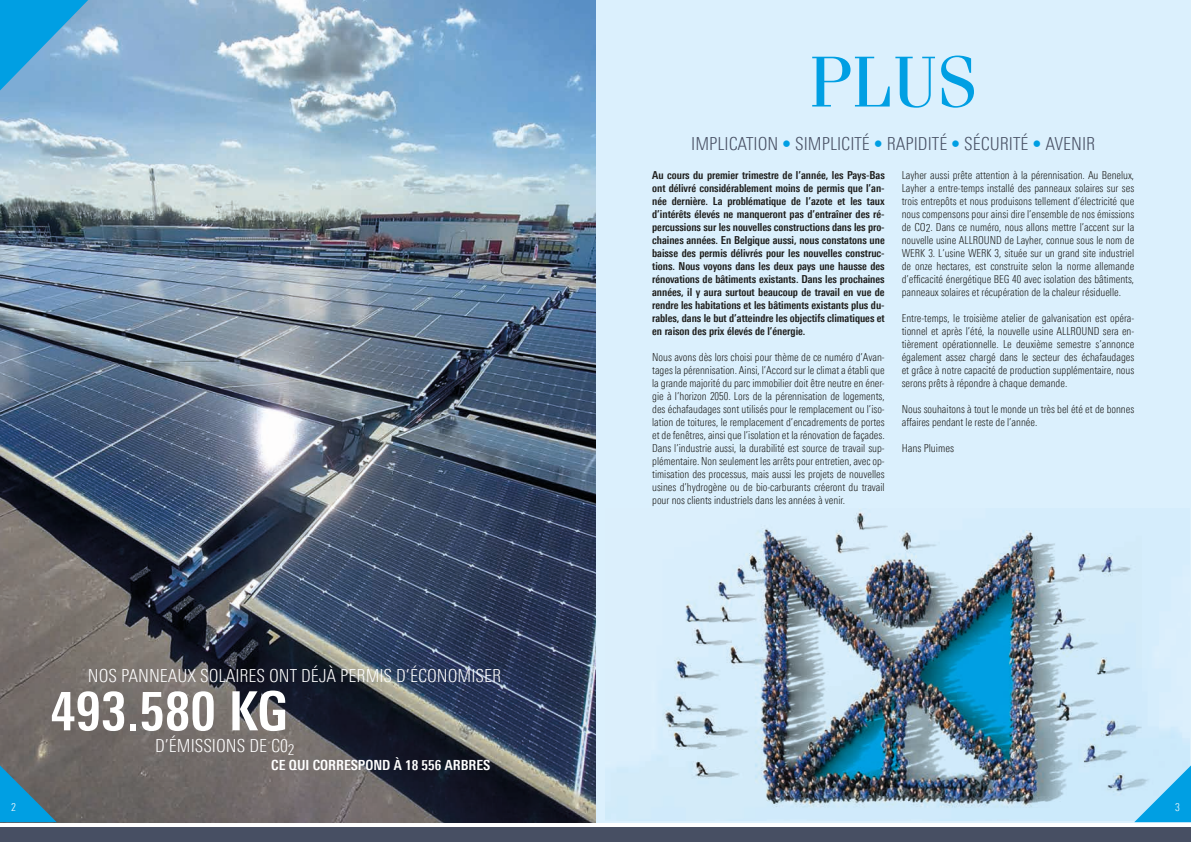
<style>
.page{position:relative;width:1191px;height:842px;background:#fff}
.page>*{position:absolute;margin:0;border:0;box-sizing:border-box;transform-origin:0 0}
.t1{font:72px "Fenice Pro ITC";color:#009fe3}
.t2{font:700 54px "Linotype Univers 620 Cn";color:#fff}
.t3{font:300 18px "Linotype Univers 320 Cn";color:#fff}
.t4{font:300 18px "Linotype Univers 320 Cn";color:#474f63}
.t5{font:700 14px "Linotype Univers 620 Cn";color:#fff}
.t6{font:300 11px/13px "Linotype Univers 320 Cn";letter-spacing:-.005em;color:#1d1d1b;text-align:justify;scale:.96 1}
.t7{font:700 11px/13px "Linotype Univers 620 Cn";letter-spacing:-.005em;color:#1d1d1b;text-align:justify}
.t8{font:300 11px "Linotype Univers 320 Cn";letter-spacing:-.005em;color:#1d1d1b}
.t9{font:300 11px "Linotype Univers 320 Cn";color:#fff}
.s1{color:#009fe3}
</style>
<div class="page">
<div style="left:595px;top:0;width:596px;height:822px;background:#dbf0fd"></div>
<img style="left:606px;top:512px;width:583px;height:308px">
<img style="left:0;top:0;width:595px;height:822px">
<div style="left:0;top:828px;width:1191px;height:14px;background:#474f63"></div>
<svg style="left:0;top:0;width:88px;height:90px;background:#42a7dc"></svg>
<svg style="left:0;top:765px;width:57px;height:57px;background:#3580a0"></svg>
<svg style="left:1134px;top:765px;width:57px;height:57px"></svg>
<h1 class="t1" style="left:809px;top:37px;width:170px">PLUS</h1>
<h3 class="t4" style="left:691px;top:133px;width:405px">IMPLICATION <span class="s1">•</span> SIMPLICITÉ <span class="s1">•</span> RAPIDITÉ <span class="s1">•</span> SÉCURITÉ <span class="s1">•</span> AVENIR</h3>
<h3 class="t3" style="left:88px;top:665px;width:415px">NOS PANNEAUX SOLAIRES ONT DÉJÀ PERMIS D’ÉCONOMISER</h3>
<h2 class="t2" style="left:50px;top:679px;width:239px">493.580 KG</h2>
<p class="t5" style="left:271px;top:757px;width:220px">CE QUI CORRESPOND À 18 556 ARBRES</p>
<h3 class="t3" style="left:155px;top:735px;width:141px">D’ÉMISSIONS DE C0<sub>2</sub></h3>
<p class="t7" style="left:652px;top:169px;width:234px">Au cours du premier trimestre de l’année, les Pays-Bas ont délivré considérablement moins de permis que l’an&shy;née dernière. La problématique de l’azote et les taux d’intérêts élevés ne manqueront pas d’entraîner des ré&shy;percussions sur les nouvelles constructions dans les pro&shy;chaines années. En Belgique aussi, nous constatons une baisse des permis délivrés pour les nouvelles construc&shy;tions. Nous voyons dans les deux pays une hausse des rénovations de bâtiments existants. Dans les prochaines années, il y aura surtout beaucoup de travail en vue de rendre les habitations et les bâtiments existants plus du&shy;rables, dans le but d’atteindre les objectifs climatiques et en raison des prix élevés de l’énergie.</p>
<p class="t6" style="left:652px;top:351px;width:244px">Nous avons dès lors choisi pour thème de ce numéro d’Avan&shy;tages la pérennisation. Ainsi, l’Accord sur le climat a établi que la grande majorité du parc immobilier doit être neutre en éner&shy;gie à l’horizon 2050. Lors de la pérennisation de logements, des échafaudages sont utilisés pour le remplacement ou l’iso&shy;lation de toitures, le remplacement d’encadrements de portes et de fenêtres, ainsi que l’isolation et la rénovation de façades.<br>Dans l’industrie aussi, la durabilité est source de travail sup&shy;plémentaire. Non seulement les arrêts pour entretien, avec op&shy;timisation des processus, mais aussi les projets de nouvelles usines d’hydrogène ou de bio-carburants créeront du travail pour nos clients industriels dans les années à venir.</p>
<p class="t6" style="left:901px;top:169px;width:244px">Layher aussi prête attention à la pérennisation. Au Benelux, Layher a entre-temps installé des panneaux solaires sur ses trois entrepôts et nous produisons tellement d’électricité que nous compensons pour ainsi dire l’ensemble de nos émissions de CO2. Dans ce numéro, nous allons mettre l’accent sur la nouvelle usine ALLROUND de Layher, connue sous le nom de WERK 3. L’usine WERK 3, située sur un grand site industriel de onze hectares, est construite selon la norme allemande d’efficacité énergétique BEG 40 avec isolation des bâtiments, panneaux solaires et récupération de la chaleur résiduelle.</p>
<p class="t6" style="left:901px;top:312px;width:244px">Entre-temps, le troisième atelier de galvanisation est opéra&shy;tionnel et après l’été, la nouvelle usine ALLROUND sera en&shy;tièrement opérationnelle. Le deuxième semestre s’annonce également assez chargé dans le secteur des échafaudages et grâce à notre capacité de production supplémentaire, nous serons prêts à répondre à chaque demande.</p>
<p class="t6" style="left:901px;top:403px;width:244px">Nous souhaitons à tout le monde un très bel été et de bonnes affaires pendant le reste de l’année.</p>
<p class="t8" style="left:901px;top:442px;width:54px">Hans Pluimes</p>
<p class="t9" style="left:11px;top:801px;width:6px">2</p>
<p class="t9" style="left:1175px;top:801px;width:6px">3</p>
</div>
